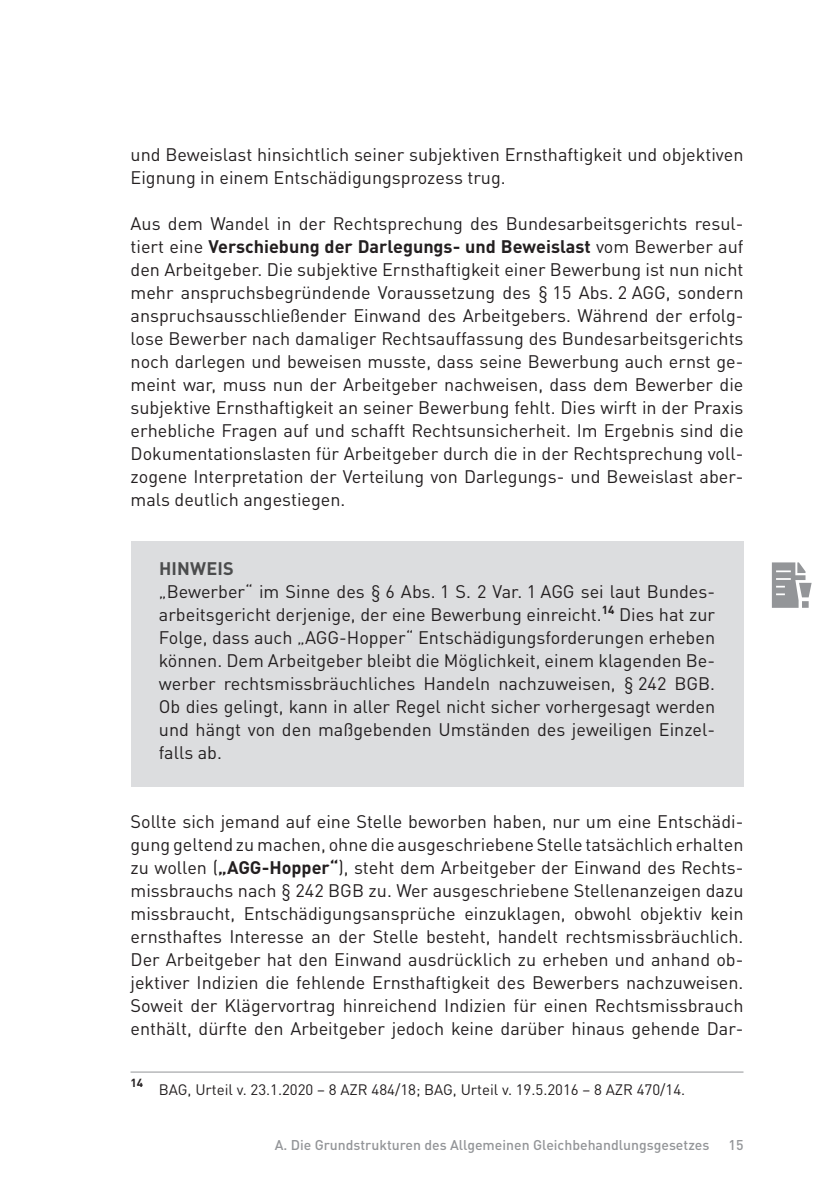
<style>
.page{position:relative;width:840px;height:1191px;background:#fff}
.page>*{position:absolute;margin:0;border:0;box-sizing:border-box;transform-origin:0 0}
.t1{font:18px/23px "DINOT";color:#231f20;text-align:justify}
.t2{font:700 18px "DINOT";letter-spacing:.01em;color:#4b4c4d}
.t3{font:15px "DINOT";color:#231f20}
.t4{font:500 14px "DINOT";color:#939598}
.t5{font:700 11.6px "DINOT";color:#231f20}
.s1{font-weight:700}
</style>
<div class="page">
<div style="left:130px;top:541px;width:613px;height:245px;background:#dcdddf"></div>
<hr style="left:130px;top:1071px;width:613px;height:1px;background:#939598">
<svg style="left:771px;top:562px;width:40px;height:46px"></svg>
<div style="left:801px;top:601px;width:7px;height:7px;background:#939598"></div>
<p class="t1" style="left:130px;top:143px;width:614px">und Beweislast hinsichtlich seiner subjektiven Ernsthaftigkeit und objektiven<br>Eignung in einem Entschädigungsprozess trug.</p>
<p class="t1" style="left:130px;top:212px;width:614px">Aus dem Wandel in der Rechtsprechung des Bundesarbeitsgerichts resul&shy;tiert eine <span class="s1">Verschiebung der Darlegungs- und Beweislast</span> vom Bewerber auf den Arbeitgeber. Die subjektive Ernsthaftigkeit einer Bewerbung ist nun nicht mehr anspruchsbegründende Voraussetzung des § 15 Abs. 2 AGG, sondern anspruchsausschließender Einwand des Arbeitgebers. Während der erfolg&shy;lose Bewerber nach damaliger Rechtsauffassung des Bundesarbeitsgerichts noch darlegen und beweisen musste, dass seine Bewerbung auch ernst ge&shy;meint war, muss nun der Arbeitgeber nachweisen, dass dem Bewerber die subjektive Ernsthaftigkeit an seiner Bewerbung fehlt. Dies wirft in der Praxis erhebliche Fragen auf und schafft Rechtsunsicherheit. Im Ergebnis sind die Dokumentationslasten für Arbeitgeber durch die in der Rechtsprechung voll&shy;zogene Interpretation der Verteilung von Darlegungs- und Beweislast aber&shy;mals deutlich angestiegen.</p>
<p class="t2" style="left:159px;top:557px;width:76px">HINWEIS</p>
<p class="t1" style="left:159px;top:580px;width:557px">„Bewerber“ im Sinne des § 6 Abs. 1 S. 2 Var. 1 AGG sei laut Bundes&shy;arbeitsgericht derjenige, der eine Bewerbung einreicht.<sup>14</sup> Dies hat zur Folge, dass auch „AGG-Hopper“ Entschädigungsforderungen erheben können. Dem Arbeitgeber bleibt die Möglichkeit, einem klagenden Be&shy;werber rechtsmissbräuchliches Handeln nachzuweisen, § 242 BGB.<br>Ob dies gelingt, kann in aller Regel nicht sicher vorhergesagt werden und hängt von den maßgebenden Umständen des jeweiligen Einzel&shy;falls ab.</p>
<p class="t1" style="left:130px;top:810px;width:614px">Sollte sich jemand auf eine Stelle beworben haben, nur um eine Entschädi&shy;gung geltend zu machen, ohne die ausgeschriebene Stelle tatsächlich erhalten zu wollen (<span class="s1">„AGG-Hopper“</span>), steht dem Arbeitgeber der Einwand des Rechts&shy;missbrauchs nach § 242 BGB zu. Wer ausgeschriebene Stellenanzeigen dazu missbraucht, Entschädigungsansprüche einzuklagen, obwohl objektiv kein ernsthaftes Interesse an der Stelle besteht, handelt rechtsmissbräuchlich.<br>Der Arbeitgeber hat den Einwand ausdrücklich zu erheben und anhand ob&shy;jektiver Indizien die fehlende Ernsthaftigkeit des Bewerbers nachzuweisen.<br>Soweit der Klägervortrag hinreichend Indizien für einen Rechtsmissbrauch enthält, dürfte den Arbeitgeber jedoch keine darüber hinaus gehende Dar-</p>
<p class="t5" style="left:130px;top:1075px;width:14px">14</p>
<p class="t3" style="left:159px;top:1079px;width:527px">BAG, Urteil v. 23.1.2020 – 8 AZR 484/18; BAG, Urteil v. 19.5.2016 – 8 AZR 470/14.</p>
<p class="t4" style="left:274px;top:1136px;width:436px">A. Die Grundstrukturen des Allgemeinen Gleichbehandlungsgesetzes</p>
<p class="t4" style="left:728px;top:1136px;width:16px">15</p>
</div>
